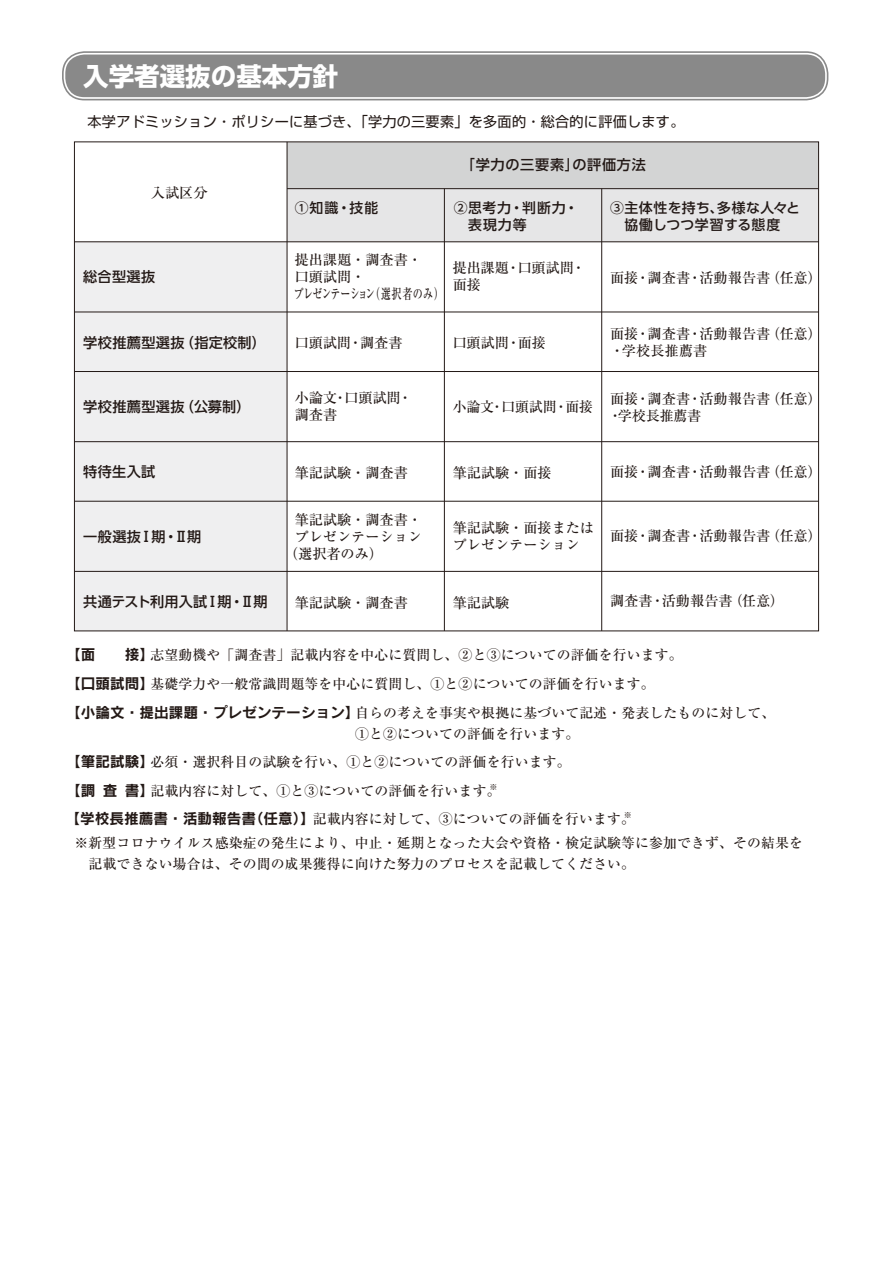
<style>
.page{position:relative;width:893px;height:1263px;background:#fff}
.page>*{position:absolute;margin:0;border:0;box-sizing:border-box;transform-origin:0 0}
.t1{font:700 25.5px "UD Shin Go Pr 6";color:#fff}
.t2{font:500 14.1px/17px "Ryumin Pr 6";color:#231916}
.t3{font:14.1px "Shin Go Pr 6";letter-spacing:.02em;color:#231916}
.t4{font:500 14.1px "UD Shin Go Pr 6";letter-spacing:.025em;color:#231916}
.t5{font:500 14.1px "UD Shin Go Pr 6";letter-spacing:-.045em;color:#231916}
.t6{font:500 14.1px "UD Shin Go Pr 6";letter-spacing:.05em;color:#231916}
.t7{font:500 14.1px "UD Shin Go Pr 6";letter-spacing:-.02em;color:#231916}
.t8{font:500 13.8px/28.5px "Ryumin Pr 6";letter-spacing:.015em;color:#231916}
.t9{font:500 13.8px/17px "UD Shin Go Pr 6";letter-spacing:.045em;color:#231916}
.t10{font:500 13.8px/17px "UD Shin Go Pr 6";letter-spacing:.065em;color:#231916}
.s1{font-family:"Rodin CID B";font-weight:400;font-size:14.7px}
</style>
<div class="page">
<div style="left:74px;top:242px;width:213px;height:389px;background:#efeff0"></div>
<div style="left:287px;top:142px;width:532px;height:47px;background:#d3d4d4"></div>
<div style="left:287px;top:189px;width:532px;height:53px;background:#e6e6e7"></div>
<div style="left:64px;top:53px;width:763px;height:46px;background:#898989;border-radius:21px"></div>
<div style="left:62px;top:51px;width:766px;height:49px;border:3px solid #fff;border-radius:21px"></div>
<div style="left:62px;top:51px;width:766px;height:49px;border:2px solid #898989;border-radius:22px"></div>
<hr style="left:287px;top:188px;width:532px;height:1px;background:#231916">
<hr style="left:74px;top:241px;width:745px;height:1px;background:#231916">
<hr style="left:74px;top:312px;width:745px;height:1px;background:#231916">
<hr style="left:74px;top:371px;width:745px;height:1px;background:#231916">
<hr style="left:74px;top:441px;width:745px;height:1px;background:#231916">
<hr style="left:74px;top:501px;width:745px;height:1px;background:#231916">
<hr style="left:74px;top:571px;width:745px;height:1px;background:#231916">
<hr style="left:287px;top:142px;width:1px;height:489px;background:#231916">
<hr style="left:601px;top:189px;width:1px;height:442px;background:#231916">
<hr style="left:444px;top:189px;width:1px;height:442px;background:#231916">
<h1 class="t1" style="left:83px;top:55px;width:257px">入学者選抜の基本方針</h1>
<p class="t3" style="left:73px;top:110px;width:613px">　本学アドミッション・ポリシーに基づき、「学力の三要素」を多面的・総合的に評価します。</p>
<p class="t6" style="left:461px;top:154px;width:187px">「学力の三要素」の評価方法</p>
<p class="t2" style="left:151px;top:183px;width:58px">入試区分</p>
<p class="t9" style="left:295px;top:199px;width:85px">①知識・技能</p>
<p class="t10" style="left:454px;top:199px;width:126px">②思考力・判断力・　表現力等</p>
<p class="t9" style="left:610px;top:199px;width:191px">③主体性を持ち、多様な人々と　協働しつつ学習する態度</p>
<p class="t4" style="left:83px;top:265px;width:73px">総合型選抜</p>
<p class="t4" style="left:83px;top:332px;width:184px">学校推薦型選抜（指定校制）</p>
<p class="t4" style="left:83px;top:395px;width:169px">学校推薦型選抜（公募制）</p>
<p class="t2" style="left:294px;top:251px;width:151px">提出課題・調査書・<br>口頭試問・<br>プレゼンテーション（選択者のみ）</p>
<p class="t2" style="left:295px;top:334px;width:109px">口頭試問・調査書</p>
<p class="t2" style="left:453px;top:259px;width:134px">提出課題・口頭試問・面接</p>
<p class="t2" style="left:453px;top:334px;width:95px">口頭試問・面接</p>
<p class="t2" style="left:295px;top:389px;width:119px">小論文・口頭試問・調査書</p>
<p class="t2" style="left:453px;top:398px;width:142px">小論文・口頭試問・面接</p>
<p class="t2" style="left:610px;top:269px;width:213px">面接・調査書・活動報告書（任意）</p>
<p class="t2" style="left:610px;top:325px;width:213px">面接・調査書・活動報告書（任意）・学校長推薦書</p>
<p class="t2" style="left:608px;top:389px;width:215px">面接・調査書・活動報告書（任意）・学校長推薦書</p>
<p class="t4" style="left:83px;top:460px;width:74px">特待生入試</p>
<p class="t7" style="left:83px;top:525px;width:120px">一般選抜Ⅰ期・Ⅱ期</p>
<p class="t5" style="left:83px;top:591px;width:186px">共通テスト利用入試Ⅰ期・Ⅱ期</p>
<p class="t2" style="left:295px;top:463px;width:115px">筆記試験・調査書</p>
<p class="t2" style="left:295px;top:510px;width:129px">筆記試験・調査書・</p>
<p class="t2" style="left:295px;top:527px;width:129px">プレゼンテーション</p>
<p class="t2" style="left:284px;top:544px;width:100px">（選択者のみ）</p>
<p class="t2" style="left:295px;top:594px;width:115px">筆記試験・調査書</p>
<p class="t2" style="left:453px;top:463px;width:100px">筆記試験・面接</p>
<p class="t2" style="left:453px;top:519px;width:143px">筆記試験・面接またはプレゼンテーション</p>
<p class="t2" style="left:453px;top:594px;width:58px">筆記試験</p>
<p class="t2" style="left:610px;top:462px;width:213px">面接・調査書・活動報告書（任意）</p>
<p class="t2" style="left:610px;top:526px;width:213px">面接・調査書・活動報告書（任意）</p>
<p class="t2" style="left:610px;top:591px;width:175px">調査書・活動報告書（任意）</p>
<p class="t8" style="left:66px;top:640px;width:618px"><span class="s1">【面　　接】</span>志望動機や「調査書」記載内容を中心に質問し、②と③についての評価を行います。</p>
<p class="t8" style="left:66px;top:669px;width:711px"><span class="s1">【口頭試問】</span>基礎学力や一般常識問題等を中心に質問し、①と②についての評価を行います。<br><span class="s1">【小論文・提出課題・プレゼンテーション】</span>自らの考えを事実や根拠に基づいて記述・発表したものに対して、</p>
<p class="t8" style="left:355px;top:718px;width:226px">①と②についての評価を行います。</p>
<p class="t8" style="left:66px;top:747px;width:571px"><span class="s1">【筆記試験】</span>必須・選択科目の試験を行い、①と②についての評価を行います。<br><span class="s1">【調査書】</span>記載内容に対して、①と③についての評価を行います。<sup>※<br></sup><span class="s1">【学校長推薦書・活動報告書（任意）】</span>記載内容に対して、③についての評価を行います。<sup>※</sup></p>
<p class="t8" style="left:75px;top:832px;width:730px;line-height:21px">※新型コロナウイルス感染症の発生により、中止・延期となった大会や資格・検定試験等に参加できず、その結果を　記載できない場合は、その間の成果獲得に向けた努力のプロセスを記載してください。</p>
</div>
